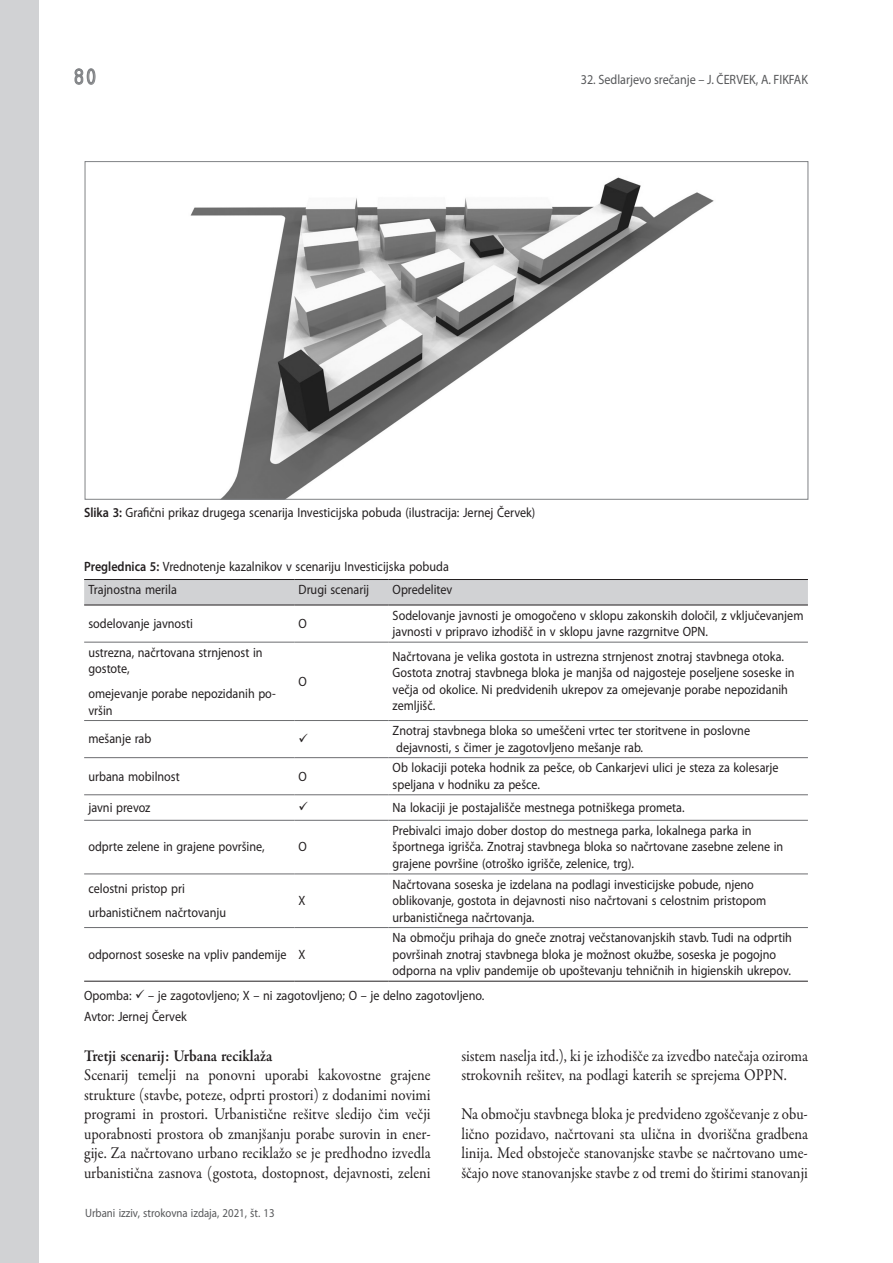
<style>
.page{position:relative;width:893px;height:1263px;background:#fff}
.page>*{position:absolute;margin:0;border:0;box-sizing:border-box;transform-origin:0 0}
.t1{font:24px "ISOCTEUR";color:#808285}
.bodi{font:16.5px/19.5px "Garamond Premr Pro";color:#231f20;text-align:justify;scale:.9 1}
.bodi-2{font:600 16.5px "Garamond Premr Pro";color:#231f20;scale:.9 1}
.tabela-normalna{font:13.5px/16.5px "Myriad Pro";color:#231f20;scale:.9 1}
.opombe-slike-tabele{font:13.5px "Myriad Pro";color:#231f20;scale:.9 1}
.glava-leva{font:13.5px "Myriad Pro";color:#57585a;scale:.9 1}
.t2{font:12px "Myriad Pro";color:#57585a;scale:.9 1}
.s1{font-weight:600}
</style>
<div class="page">
<svg style="left:74px;top:68px;width:22px;height:17px"></svg>
<img style="left:190px;top:177px;width:524px;height:321px">
<div style="left:84px;top:580px;width:724px;height:25px;background:#d1d2d4"></div>
<hr style="left:84px;top:642px;width:210px;height:1px;background:#6c6d70">
<hr style="left:294px;top:642px;width:94px;height:1px;background:#6c6d70">
<hr style="left:388px;top:642px;width:420px;height:1px;background:#6c6d70">
<hr style="left:84px;top:720px;width:210px;height:1px;background:#6c6d70">
<hr style="left:294px;top:720px;width:94px;height:1px;background:#6c6d70">
<hr style="left:388px;top:720px;width:420px;height:1px;background:#6c6d70">
<hr style="left:84px;top:757px;width:210px;height:1px;background:#6c6d70">
<hr style="left:294px;top:757px;width:94px;height:1px;background:#6c6d70">
<hr style="left:388px;top:757px;width:420px;height:1px;background:#6c6d70">
<hr style="left:84px;top:794px;width:210px;height:1px;background:#6c6d70">
<hr style="left:294px;top:794px;width:94px;height:1px;background:#6c6d70">
<hr style="left:388px;top:794px;width:420px;height:1px;background:#6c6d70">
<hr style="left:84px;top:820px;width:210px;height:1px;background:#6c6d70">
<hr style="left:294px;top:820px;width:94px;height:1px;background:#6c6d70">
<hr style="left:388px;top:820px;width:420px;height:1px;background:#6c6d70">
<hr style="left:84px;top:873px;width:210px;height:1px;background:#6c6d70">
<hr style="left:294px;top:873px;width:94px;height:1px;background:#6c6d70">
<hr style="left:388px;top:873px;width:420px;height:1px;background:#6c6d70">
<hr style="left:84px;top:579px;width:210px;height:1px;background:#231f20">
<hr style="left:294px;top:579px;width:94px;height:1px;background:#231f20">
<hr style="left:388px;top:579px;width:420px;height:1px;background:#231f20">
<hr style="left:84px;top:605px;width:210px;height:1px;background:#231f20">
<hr style="left:294px;top:605px;width:94px;height:1px;background:#231f20">
<hr style="left:388px;top:605px;width:420px;height:1px;background:#231f20">
<hr style="left:84px;top:927px;width:210px;height:1px;background:#6c6d70">
<hr style="left:294px;top:927px;width:94px;height:1px;background:#6c6d70">
<hr style="left:388px;top:927px;width:420px;height:1px;background:#6c6d70">
<hr style="left:84px;top:981px;width:210px;height:1px;background:#231f20">
<hr style="left:294px;top:981px;width:94px;height:1px;background:#231f20">
<hr style="left:388px;top:981px;width:420px;height:1px;background:#231f20">
<div style="left:0;top:0;width:38px;height:1263px;background:#d1d2d4"></div>
<h1 class="t1" style="left:70px;top:61px;width:31px">80</h1>
<p class="glava-leva" style="left:581px;top:72px;width:254px">32. Sedlarjevo srečanje – J. ČERVEK, A. FIKFAK</p>
<p class="opombe-slike-tabele" style="left:84px;top:505px;width:503px"><span class="s1">Slika 3:</span> Grafični prikaz drugega scenarija Investicijska pobuda (ilustracija: Jernej Červek)</p>
<p class="opombe-slike-tabele" style="left:84px;top:559px;width:407px"><span class="s1">Preglednica 5:</span> Vrednotenje kazalnikov v scenariju Investicijska pobuda</p>
<p class="tabela-normalna" style="left:88px;top:582px;width:100px">Trajnostna merila</p>
<p class="tabela-normalna" style="left:299px;top:582px;width:80px">Drugi scenarij</p>
<p class="tabela-normalna" style="left:393px;top:582px;width:68px">Opredelitev</p>
<p class="tabela-normalna" style="left:88px;top:615px;width:118px">sodelovanje javnosti</p>
<p class="tabela-normalna" style="left:299px;top:615px;width:11px">O</p>
<p class="tabela-normalna" style="left:393px;top:607px;width:458px">Sodelovanje javnosti je omogočeno v sklopu zakonskih določil, z vključevanjem javnosti v pripravo izhodišč in v sklopu javne razgrnitve OPN.</p>
<p class="tabela-normalna" style="left:88px;top:644px;width:195px">ustrezna, načrtovana strnjenost in gostote,</p>
<p class="tabela-normalna" style="left:88px;top:685px;width:210px">omejevanje porabe nepozidanih po&shy;vršin</p>
<p class="tabela-normalna" style="left:393px;top:648px;width:448px">Načrtovana je velika gostota in ustrezna strnjenost znotraj stavbnega otoka.<br>Gostota znotraj stavbnega bloka je manjša od najgosteje poseljene soseske in večja od okolice. Ni predvidenih ukrepov za omejevanje porabe nepozidanih zemljišč.</p>
<p class="tabela-normalna" style="left:299px;top:673px;width:11px">O</p>
<p class="tabela-normalna" style="left:88px;top:731px;width:71px">mešanje rab</p>
<p class="tabela-normalna" style="left:393px;top:723px;width:399px">Znotraj stavbnega bloka so umeščeni vrtec ter storitvene in poslovne dejavnosti, s čimer je zagotovljeno mešanje rab.</p>
<p class="tabela-normalna" style="left:88px;top:768px;width:103px">urbana mobilnost</p>
<p class="tabela-normalna" style="left:299px;top:768px;width:11px">O</p>
<p class="tabela-normalna" style="left:393px;top:760px;width:430px">Ob lokaciji poteka hodnik za pešce, ob Cankarjevi ulici je steza za kolesarje speljana v hodniku za pešce.</p>
<p class="tabela-normalna" style="left:88px;top:799px;width:71px">javni prevoz</p>
<p class="tabela-normalna" style="left:393px;top:799px;width:326px">Na lokaciji je postajališče mestnega potniškega prometa.</p>
<p class="tabela-normalna" style="left:88px;top:839px;width:197px">odprte zelene in grajene površine,</p>
<p class="tabela-normalna" style="left:299px;top:839px;width:11px">O</p>
<p class="tabela-normalna" style="left:393px;top:822px;width:436px">Prebivalci imajo dober dostop do mestnega parka, lokalnega parka in športnega igrišča. Znotraj stavbnega bloka so načrtovane zasebne zelene in grajene površine (otroško igrišče, zelenice, trg).</p>
<p class="tabela-normalna" style="left:88px;top:880px;width:109px">celostni pristop pri</p>
<p class="tabela-normalna" style="left:88px;top:905px;width:154px">urbanističnem načrtovanju</p>
<p class="tabela-normalna" style="left:299px;top:892px;width:9px">X</p>
<p class="tabela-normalna" style="left:393px;top:876px;width:417px">Načrtovana soseska je izdelana na podlagi investicijske pobude, njeno oblikovanje, gostota in dejavnosti niso načrtovani s celostnim pristopom urbanističnega načrtovanja.</p>
<p class="tabela-normalna" style="left:393px;top:930px;width:445px">Na območju prihaja do gneče znotraj večstanovanjskih stavb. Tudi na odprtih površinah znotraj stavbnega bloka je možnost okužbe, soseska je pogojno odporna na vpliv pandemije ob upoštevanju tehničnih in higienskih ukrepov.</p>
<p class="opombe-slike-tabele" style="left:84px;top:988px;width:446px">Opomba: ✓ – je zagotovljeno; X – ni zagotovljeno; O – je delno zagotovljeno.</p>
<p class="opombe-slike-tabele" style="left:84px;top:1009px;width:116px">Avtor: Jernej Červek</p>
<p class="bodi-2" style="left:84px;top:1045px;width:211px">Tretji scenarij: Urbana reciklaža</p>
<p class="bodi" style="left:84px;top:1065px;width:387px">Scenarij temelji na ponovni uporabi kakovostne grajene strukture (stavbe, poteze, odprti prostori) z dodanimi novimi programi in prostori. Urbanistične rešitve sledijo čim večji uporabnosti prostora ob zmanjšanju porabe surovin in ener&shy;gije. Za načrtovano urbano reciklažo se je predhodno izvedla urbanistična zasnova (gostota, dostopnost, dejavnosti, zeleni</p>
<p class="tabela-normalna" style="left:88px;top:946px;width:222px">odpornost soseske na vpliv pandemije</p>
<p class="tabela-normalna" style="left:299px;top:946px;width:9px">X</p>
<p class="bodi" style="left:461px;top:1046px;width:387px">sistem naselja itd.), ki je izhodišče za izvedbo natečaja oziroma strokovnih rešitev, na podlagi katerih se sprejema OPPN.</p>
<p class="bodi" style="left:461px;top:1104px;width:387px">Na območju stavbnega bloka je predvideno zgoščevanje z obu&shy;lično pozidavo, načrtovani sta ulična in dvoriščna gradbena linija. Med obstoječe stanovanjske stavbe se načrtovano ume&shy;ščajo nove stanovanjske stavbe z od tremi do štirimi stanovanji</p>
<p class="t2" style="left:85px;top:1206px;width:212px">Urbani izziv, strokovna izdaja, 2021, št. 13</p>
</div>
